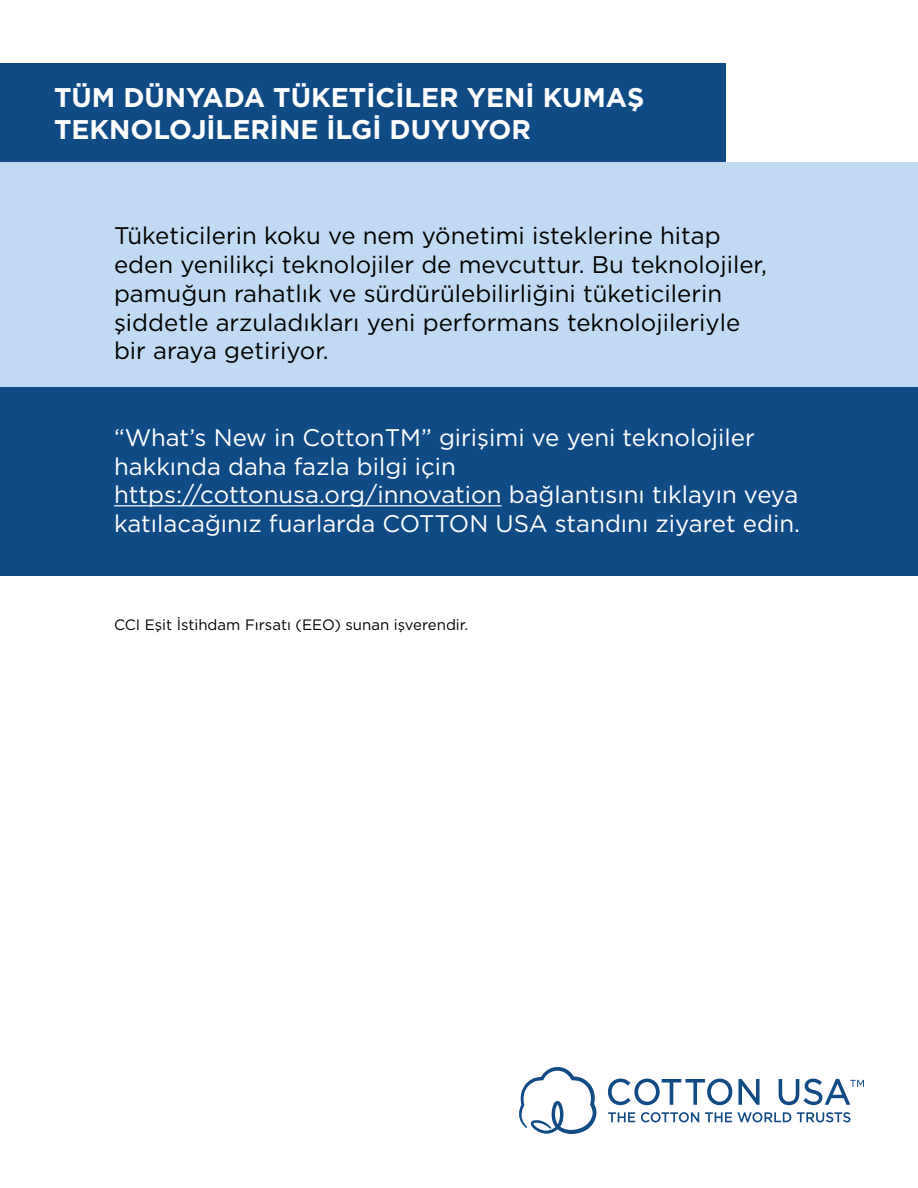
<style>
.page{position:relative;width:918px;height:1188px;background:#fff}
.page>*{position:absolute;margin:0;border:0;box-sizing:border-box;transform-origin:0 0}
.t1{font:700 27px/32.4px "Gotham";color:#fff}
.t2{font:24px/28.8px "Gotham";color:#000}
.t3{font:24px/28.8px "Gotham";color:#fff}
.t4{font:15px "Gotham";color:#000}
</style>
<div class="page">
<svg style="left:519px;top:1067px;width:78px;height:67px"></svg>
<svg style="left:608px;top:1079px;width:124px;height:26px"></svg>
<svg style="left:738px;top:1079px;width:22px;height:26px"></svg>
<svg style="left:779px;top:1079px;width:85px;height:26px"></svg>
<svg style="left:608px;top:1112px;width:27px;height:10px"></svg>
<svg style="left:641px;top:1112px;width:58px;height:10px"></svg>
<svg style="left:705px;top:1112px;width:86px;height:10px"></svg>
<svg style="left:797px;top:1112px;width:53px;height:10px"></svg>
<div style="left:0;top:162px;width:918px;height:225px;background:#bfdaf2"></div>
<div style="left:0;top:387px;width:918px;height:189px;background:#114b86"></div>
<hr style="left:114px;top:505px;width:388px;height:1px;background:#fff">
<div style="left:0;top:63px;width:726px;height:99px;background:#114b86"></div>
<p class="t1" style="left:54px;top:81px;width:592px">TÜM DÜNYADA TÜKETİCİLER YENİ KUMAŞ<br>TEKNOLOJİLERİNE İLGİ DUYUYOR</p>
<p class="t2" style="left:114px;top:221px;width:655px">Tüketicilerin koku ve nem yönetimi isteklerine hitap eden yenilikçi teknolojiler de mevcuttur. Bu teknolojiler, pamuğun rahatlık ve sürdürülebilirliğini tüketicilerin şiddetle arzuladıkları yeni performans teknolojileriyle bir araya getiriyor.</p>
<p class="t3" style="left:114px;top:422px;width:688px">“What’s New in CottonTM” girişimi ve yeni teknolojiler hakkında daha fazla bilgi için https://cottonusa.org/innovation bağlantısını tıklayın veya katılacağınız fuarlarda COTTON USA standını ziyaret edin.</p>
<p class="t4" style="left:114px;top:615px;width:356px">CCI Eşit İstihdam Fırsatı (EEO) sunan işverendir.</p>
</div>
